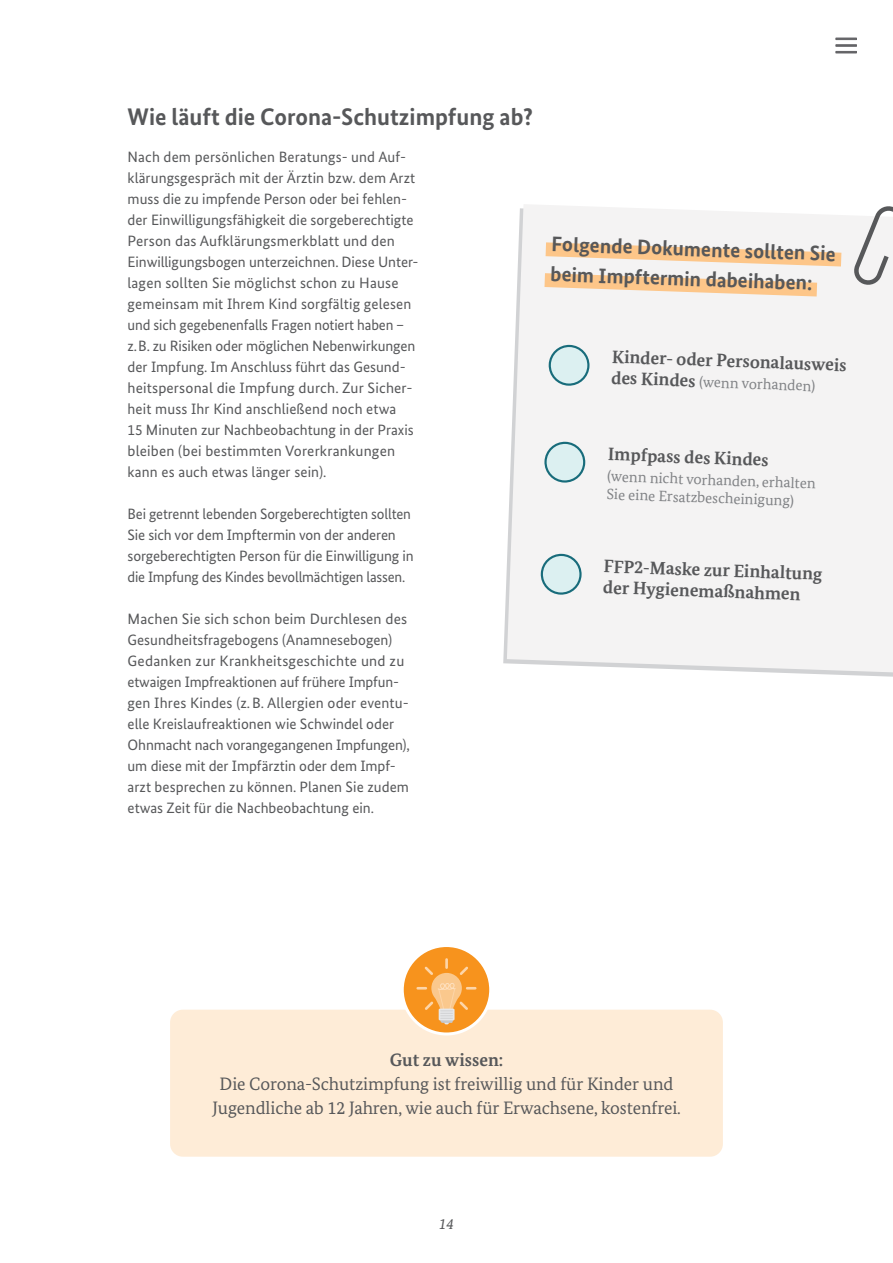
<style>
.page{position:relative;width:893px;height:1263px;background:#fff}
.page>*{position:absolute;margin:0;border:0;box-sizing:border-box;transform-origin:0 0}
.t1{font:700 24px "Bundes Sans";color:#57585a}
.Fließtext_12_pt{font:700 21px/30px "Bundes Sans";color:#57585a}
.Auszeichnung{font:18px/24px "Bundes Serif";letter-spacing:-.005em;color:#57585a;text-align:center}
.Fließtext_12_pt-2{font:700 18px/21px "Bundes Serif";color:#57585a}
.Auszeichnung-2{font:700 18px "Bundes Serif";color:#57585a}
.Fließtext{font:15px/21px "Bundes Sans";color:#57585a}
.Fließtext_12_pt-3{font:15px/18px "Bundes Serif";color:#808285}
.t2{font:italic 15px "Bundes Serif";color:#57585a}
.s1{font-weight:700;font-size:18px;color:#57585a}
</style>
<div class="page">
<svg style="left:835px;top:38px;width:22px;height:15px"></svg>
<div style="left:170px;top:1010px;width:553px;height:147px;background:#feecd7;border-radius:13px"></div>
<svg style="left:402px;top:945px;width:89px;height:89px;background:#f7a13a"></svg>
<div style="left:401px;top:944px;width:91px;height:91px;border:3px solid #fff;border-radius:50%"></div>
<svg style="left:418px;top:959px;width:57px;height:65px;background:#f6a749"></svg>
<div style="left:507px;top:204px;width:386px;height:468px;background:#f4f3f3"></div>
<svg style="left:544px;top:273px;width:273px;height:23px"></svg>
<svg style="left:546px;top:242px;width:295px;height:24px"></svg>
<div style="left:549px;top:346px;width:40px;height:39px;background:#dcf0f1;border-radius:50%"></div>
<div style="left:548px;top:344px;width:42px;height:42px;border:2px solid #186c7b;border-radius:50%"></div>
<div style="left:545px;top:442px;width:40px;height:40px;background:#dcf0f1;border-radius:50%"></div>
<div style="left:544px;top:441px;width:42px;height:42px;border:2px solid #186c7b;border-radius:50%"></div>
<div style="left:541px;top:554px;width:40px;height:40px;background:#dcf0f1;border-radius:50%"></div>
<div style="left:540px;top:553px;width:42px;height:42px;border:2px solid #186c7b;border-radius:50%"></div>
<svg style="left:852px;top:204px;width:41px;height:80px"></svg>
<h3 class="t1" style="left:128px;top:103px;width:407px">Wie läuft die Corona-Schutzimpfung ab?</h3>
<p class="Fließtext" style="left:128px;top:146px;width:291px">Nach dem persönlichen Beratungs- und Auf&shy;klärungsgespräch mit der Ärztin bzw. dem Arzt muss die zu impfende Person oder bei fehlen&shy;der Einwilligungsfähigkeit die sorgeberechtigte Person das Aufklärungsmerkblatt und den Einwilligungsbogen unterzeichnen. Diese Unter&shy;lagen sollten Sie möglichst schon zu Hause gemeinsam mit Ihrem Kind sorgfältig gelesen und sich gegebenenfalls Fragen notiert haben – z.B. zu Risiken oder möglichen Nebenwirkungen der Impfung. Im Anschluss führt das Gesund&shy;heitspersonal die Impfung durch. Zur Sicher&shy;heit muss Ihr Kind anschließend noch etwa<br>15 Minuten zur Nachbeobachtung in der Praxis bleiben (bei bestimmten Vorerkrankungen kann es auch etwas länger sein).</p>
<p class="Fließtext" style="left:128px;top:503px;width:288px">Bei getrennt lebenden Sorgeberechtigten sollten Sie sich vor dem Impftermin von der anderen sorgeberechtigten Person für die Einwilligung in die Impfung des Kindes bevollmächtigen lassen.</p>
<p class="Fließtext" style="left:128px;top:608px;width:284px">Machen Sie sich schon beim Durchlesen des Gesundheitsfragebogens (Anamnesebogen)<br>Gedanken zur Krankheitsgeschichte und zu etwaigen Impfreaktionen auf frühere Impfun&shy;gen Ihres Kindes (z.B. Allergien oder eventu&shy;elle Kreislaufreaktionen wie Schwindel oder Ohnmacht nach vorangegangenen Impfungen), um diese mit der Impfärztin oder dem Impf&shy;arzt besprechen zu können. Planen Sie zudem etwas Zeit für die Nachbeobachtung ein.</p>
<p class="Fließtext_12_pt" style="left:552px;top:229px;width:286px;rotate:2deg">Folgende Dokumente sollten Sie beim Impftermin dabeihaben:</p>
<p class="Fließtext_12_pt-2" style="left:612px;top:346px;width:236px;rotate:2deg">Kinder- oder Personalausweis</p>
<p class="Fließtext_12_pt-3" style="left:611px;top:369px;width:206px;rotate:2deg"><span class="s1">des Kindes</span> (wenn vorhanden)</p>
<p class="Fließtext_12_pt-2" style="left:608px;top:443px;width:162px;rotate:2deg">Impfpass des Kindes</p>
<p class="Fließtext_12_pt-3" style="left:608px;top:467px;width:210px;rotate:2deg">(wenn nicht vorhanden, erhalten<br>Sie eine Ersatzbescheinigung)</p>
<p class="Fließtext_12_pt-2" style="left:604px;top:555px;width:220px;rotate:2deg">FFP2-Maske zur Einhaltung der Hygienemaßnahmen</p>
<p class="Auszeichnung-2" style="left:390px;top:1049px;width:115px">Gut zu wissen:</p>
<p class="Auszeichnung" style="left:213px;top:1072px;width:470px">Die Corona-Schutzimpfung ist freiwillig und für Kinder und<br>Jugendliche ab 12 Jahren, wie auch für Erwachsene, kostenfrei.</p>
<p class="t2" style="left:439px;top:1215px;width:16px">14</p>
</div>
